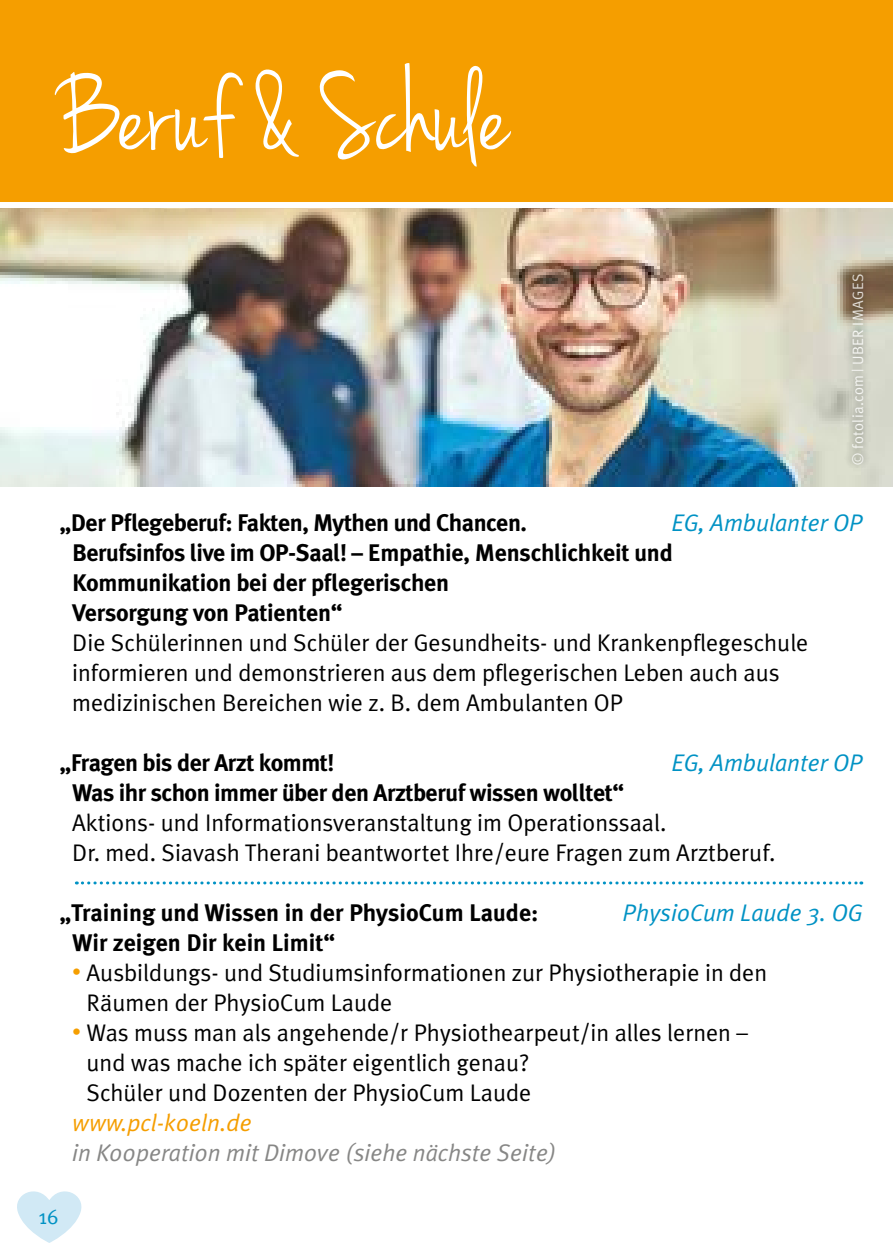
<style>
.page{position:relative;width:893px;height:1259px;background:#fff}
.page>*{position:absolute;margin:0;border:0;box-sizing:border-box;transform-origin:0 0}
.t1{font:120px "Jenna Sue";color:#fff}
.t2{font:24px/30px "Meta Plus Normal";color:#000}
.t3{font:700 24px/30px "Meta Plus";letter-spacing:-.015em;color:#000}
.t4{font:italic 24px "Meta Plus Normal";color:#0092c4}
.t5{font:italic 24px "Meta Plus Normal";color:#878786}
.t6{font:italic 24px "Meta Plus Normal";color:#f59e00}
.t7{font:21px "Meta Plus Normal";color:#0092c4}
.t8{font:15px "Meta Plus Normal";letter-spacing:.025em;color:#fff}
.s1{font-size:18px;color:#f59e00}
</style>
<div class="page">
<img style="left:0;top:208px;width:893px;height:278px">
<div style="left:0;top:0;width:893px;height:204px;background:#f59e00"></div>
<div style="left:0;top:202px;width:893px;height:6px;background:#fff"></div>
<div style="left:843px;top:265px;width:28px;height:207px;background:#000;opacity:.75"></div>
<svg style="left:17px;top:1191px;width:65px;height:52px"></svg>
<svg style="left:76px;top:881px;width:786px;height:3px"></svg>
<h1 class="t1" style="left:60px;top:46px;width:451px">Beruf &amp; Schule</h1>
<p class="t8" style="left:849px;top:464px;width:193px;rotate:-90deg">© fotolia.com | UBER IMAGES</p>
<p class="t3" style="left:72px;top:508px;width:602px;text-indent:-13px">„Der Pflegeberuf: Fakten, Mythen und Chancen.<br>Berufsinfos live im OP-Saal! – Empathie, Menschlichkeit und Kommunikation bei der pflegerischen<br>Versorgung von Patienten“</p>
<p class="t2" style="left:72px;top:627px;width:738px">Die Schülerinnen und Schüler der Gesundheits- und Krankenpflegeschule informieren und demonstrieren aus dem pflegerischen Leben auch aus medizinischen Bereichen wie z. B. dem Ambulanten OP</p>
<p class="t4" style="left:671px;top:509px;width:193px">EG, Ambulanter OP</p>
<p class="t3" style="left:72px;top:748px;width:553px;text-indent:-13px">„Fragen bis der Arzt kommt!<br>Was ihr schon immer über den Arztberuf wissen wolltet“</p>
<p class="t2" style="left:72px;top:807px;width:705px">Aktions- und Informationsveranstaltung im Operationssaal.<br>Dr. med. Siavash Therani beantwortet Ihre/eure Fragen zum Arztberuf.</p>
<p class="t3" style="left:72px;top:898px;width:468px;text-indent:-13px">„Training und Wissen in der PhysioCum Laude:<br>Wir zeigen Dir kein Limit“</p>
<p class="t2" style="left:87px;top:957px;width:682px;text-indent:-14px"><span class="s1">•</span> Ausbildungs- und Studiumsinformationen zur Physiotherapie in den<br>Räumen der PhysioCum Laude</p>
<p class="t2" style="left:87px;top:1017px;width:663px;text-indent:-14px"><span class="s1">•</span> Was muss man als angehende/r Physiothearpeut/in alles lernen – und was mache ich später eigentlich genau?<br>Schüler und Dozenten der PhysioCum Laude</p>
<p class="t6" style="left:72px;top:1109px;width:181px">www.pcl-koeln.de</p>
<p class="t5" style="left:72px;top:1139px;width:485px">in Kooperation mit Dimove (siehe nächste Seite)</p>
<p class="t4" style="left:671px;top:749px;width:193px">EG, Ambulanter OP</p>
<p class="t4" style="left:622px;top:899px;width:241px">PhysioCum Laude 3. OG</p>
<p class="t7" style="left:39px;top:1205px;width:21px">16</p>
</div>
